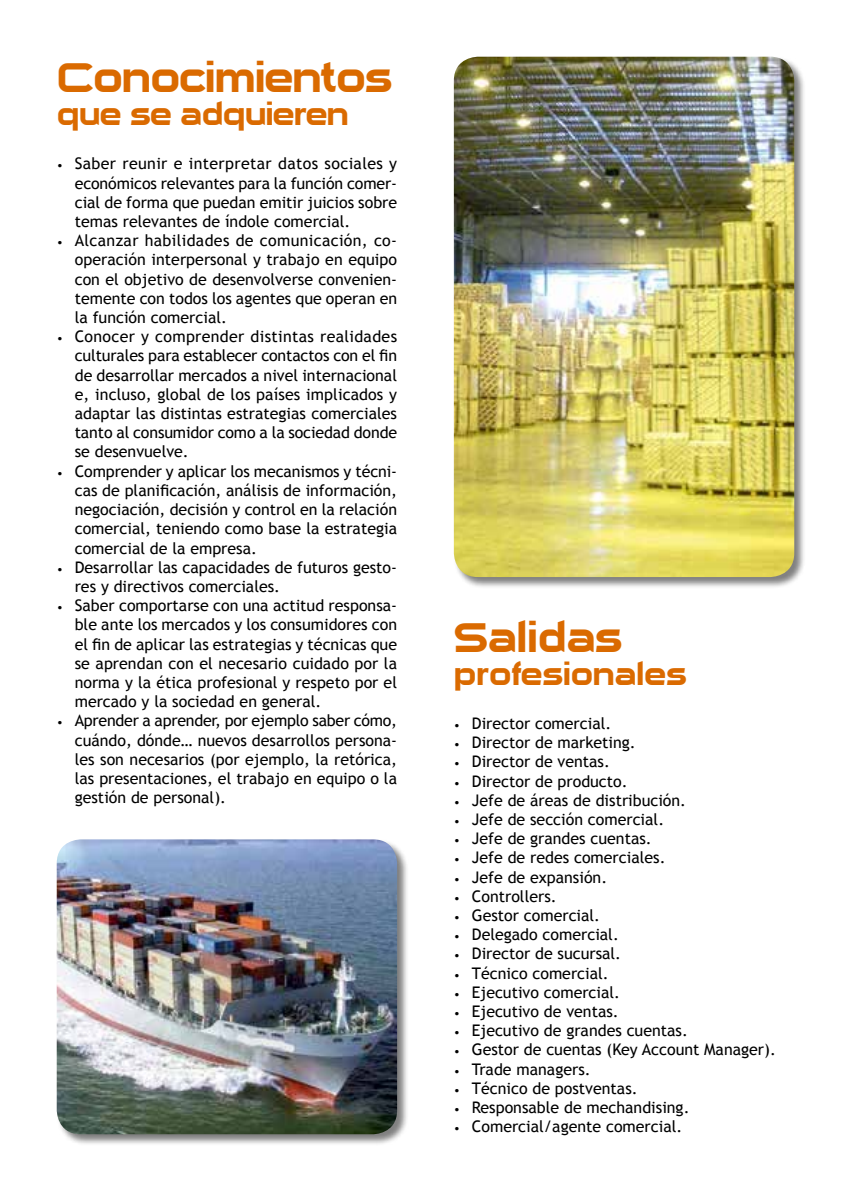
<style>
.page{position:relative;width:851px;height:1191px;background:#fff}
.page>*{position:absolute;margin:0;border:0;box-sizing:border-box;transform-origin:0 0}
.t1{font:40px "Sui Generis";letter-spacing:-.02em;color:#da6a00}
.t2{font:40px "Sui Generis";color:#da6a00}
.t3{font:30px "Sui Generis";letter-spacing:-.02em;color:#da6a00}
.t4{font:30px "Sui Generis";color:#da6a00}
.t5{font:16px/19.2px "Trebuchet MS";color:#000;text-align:justify}
.s1{font-size:12px}
</style>
<div class="page">
<div style="left:56px;top:838px;width:353px;height:308px;background:#000;opacity:.5"></div>
<img style="left:57px;top:839px;width:340px;height:295px">
<div style="left:453px;top:56px;width:353px;height:533px;background:#000;opacity:.5"></div>
<img style="left:454px;top:57px;width:340px;height:520px">
<h1 class="t1" style="left:57px;top:57px;width:337px">Conocimientos</h1>
<h2 class="t3" style="left:57px;top:99px;width:294px">que se adquieren</h2>
<p class="t5" style="left:75px;top:154px;width:324px;text-indent:-18px"><span class="s1">•</span> Saber reunir e interpretar datos sociales y económicos relevantes para la función comer&shy;cial de forma que puedan emitir juicios sobre temas relevantes de índole comercial.</p>
<p class="t5" style="left:75px;top:231px;width:324px;text-indent:-18px"><span class="s1">•</span> Alcanzar habilidades de comunicación, co&shy;operación interpersonal y trabajo en equipo con el objetivo de desenvolverse convenien&shy;temente con todos los agentes que operan en la función comercial.</p>
<p class="t5" style="left:75px;top:327px;width:324px;text-indent:-18px"><span class="s1">•</span> Conocer y comprender distintas realidades culturales para establecer contactos con el fin de desarrollar mercados a nivel internacional e, incluso, global de los países implicados y adaptar las distintas estrategias comerciales tanto al consumidor como a la sociedad donde se desenvuelve.</p>
<p class="t5" style="left:75px;top:461px;width:324px;text-indent:-18px"><span class="s1">•</span> Comprender y aplicar los mecanismos y técni&shy;cas de planificación, análisis de información, negociación, decisión y control en la relación comercial, teniendo como base la estrategia comercial de la empresa.</p>
<p class="t5" style="left:75px;top:557px;width:324px;text-indent:-18px"><span class="s1">•</span> Desarrollar las capacidades de futuros gesto&shy;res y directivos comerciales.</p>
<p class="t5" style="left:75px;top:596px;width:324px;text-indent:-18px"><span class="s1">•</span> Saber comportarse con una actitud responsa&shy;ble ante los mercados y los consumidores con el fin de aplicar las estrategias y técnicas que se aprendan con el necesario cuidado por la norma y la ética profesional y respeto por el mercado y la sociedad en general.</p>
<p class="t5" style="left:75px;top:711px;width:324px;text-indent:-18px"><span class="s1">•</span> Aprender a aprender, por ejemplo saber cómo, cuándo, dónde… nuevos desarrollos persona&shy;les son necesarios (por ejemplo, la retórica, las presentaciones, el trabajo en equipo o la gestión de personal).</p>
<h1 class="t2" style="left:454px;top:616px;width:170px">Salidas</h1>
<h2 class="t4" style="left:454px;top:658px;width:234px">profesionales</h2>
<p class="t5" style="left:454px;top:714px;width:159px"><span class="s1">•</span> Director comercial.</p>
<p class="t5" style="left:454px;top:733px;width:183px"><span class="s1">•</span> Director de marketing.</p>
<p class="t5" style="left:454px;top:752px;width:158px"><span class="s1">•</span> Director de ventas.</p>
<p class="t5" style="left:454px;top:771px;width:175px"><span class="s1">•</span> Director de producto.</p>
<p class="t5" style="left:454px;top:790px;width:234px"><span class="s1">•</span> Jefe de áreas de distribución.</p>
<p class="t5" style="left:454px;top:810px;width:212px"><span class="s1">•</span> Jefe de sección comercial.</p>
<p class="t5" style="left:454px;top:829px;width:199px"><span class="s1">•</span> Jefe de grandes cuentas.</p>
<p class="t5" style="left:454px;top:848px;width:213px"><span class="s1">•</span> Jefe de redes comerciales.</p>
<p class="t5" style="left:454px;top:867px;width:155px"><span class="s1">•</span> Jefe de expansión.</p>
<p class="t5" style="left:454px;top:886px;width:104px"><span class="s1">•</span> Controllers.</p>
<p class="t5" style="left:454px;top:906px;width:148px"><span class="s1">•</span> Gestor comercial.</p>
<p class="t5" style="left:454px;top:925px;width:166px"><span class="s1">•</span> Delegado comercial.</p>
<p class="t5" style="left:454px;top:944px;width:169px"><span class="s1">•</span> Director de sucursal.</p>
<p class="t5" style="left:454px;top:963px;width:156px"><span class="s1">•</span> Técnico comercial.</p>
<p class="t5" style="left:454px;top:982px;width:168px"><span class="s1">•</span> Ejecutivo comercial.</p>
<p class="t5" style="left:454px;top:1002px;width:166px"><span class="s1">•</span> Ejecutivo de ventas.</p>
<p class="t5" style="left:454px;top:1021px;width:235px"><span class="s1">•</span> Ejecutivo de grandes cuentas.</p>
<p class="t5" style="left:454px;top:1040px;width:323px"><span class="s1">•</span> Gestor de cuentas (Key Account Manager).</p>
<p class="t5" style="left:454px;top:1059px;width:138px"><span class="s1">•</span> Trade managers.</p>
<p class="t5" style="left:454px;top:1078px;width:185px"><span class="s1">•</span> Técnico de postventas.</p>
<p class="t5" style="left:454px;top:1098px;width:237px"><span class="s1">•</span> Responsable de mechandising.</p>
<p class="t5" style="left:454px;top:1117px;width:230px"><span class="s1">•</span> Comercial/agente comercial.</p>
</div>
